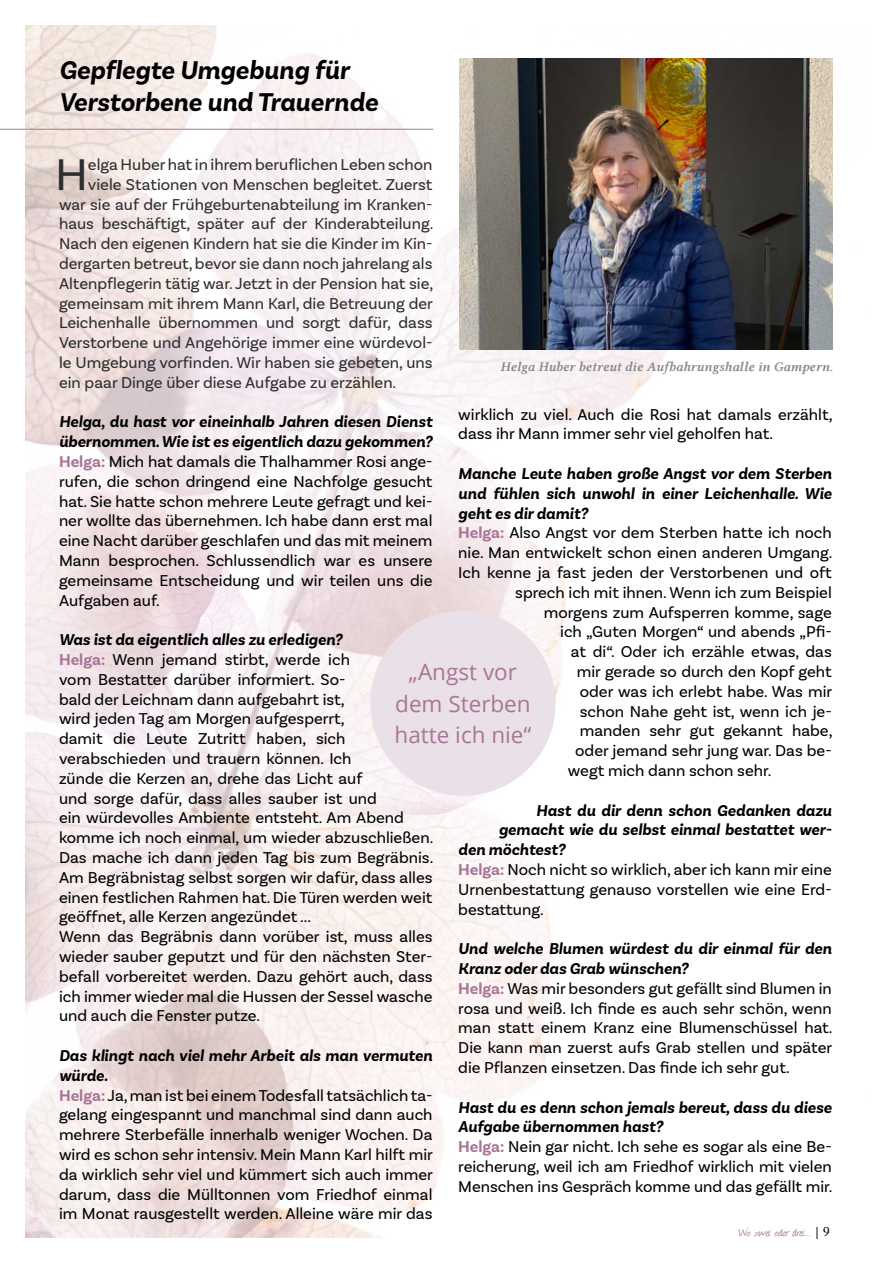
<style>
.page{position:relative;width:893px;height:1263px;background:#fff}
.page>*{position:absolute;margin:0;border:0;box-sizing:border-box;transform-origin:0 0}
.t1{font:46.5px "Basic Sans";color:#2d2d2f}
.t2{font:italic 700 27px/32.4px "Basic Sans";color:#000}
.t3{font:22.5px/31.5px "Open Sans";color:#a87597;text-align:center}
.t4{font:16.5px/19.8px "Basic Sans";color:#000}
.t5{font:16.5px "Basic Sans";color:#2d2d2f}
.t6{font:italic 700 16.5px "Basic Sans";color:#000}
.t7{font:15px "Journal";letter-spacing:-.02em;color:#a87597}
.t8{font:13.5px "Lin Libertine ZI";color:#87888a}
.s1{font-weight:700;font-style:italic}
.s2{font-weight:700;color:#a87597}
.s3{font-family:"Futura PT";font-size:12px;color:#000}
.s4{font-family:"Lin Libertine";color:#000}
</style>
<div class="page">
<img style="left:26px;top:26px;width:807px;height:1211px">
<hr style="left:0;top:129px;width:433px;height:1px;background:#a87597">
<img style="left:459px;top:58px;width:373px;height:292px">
<div style="left:370px;top:610px;width:186px;height:186px;background:#eae0e8;border-radius:50%"></div>
<h2 class="t2" style="left:59px;top:54px;width:321px">Gepflegte Umgebung für<br>Verstorbene und Trauernde</h2>
<h1 class="t1" style="left:55px;top:146px;width:34px">H</h1>
<p class="t5" style="left:88px;top:155px;width:346px">elga Huber hat in ihrem beruflichen Leben schon</p>
<p class="t5" style="left:88px;top:174px;width:346px">viele Stationen von Menschen begleitet. Zuerst</p>
<p class="t5" style="left:59px;top:194px;width:375px">war sie auf der Frühgeburtenabteilung im Kranken-</p>
<p class="t5" style="left:59px;top:214px;width:376px">haus beschäftigt, später auf der Kinderabteilung.</p>
<p class="t5" style="left:59px;top:234px;width:375px">Nach den eigenen Kindern hat sie die Kinder im Kin-</p>
<p class="t5" style="left:59px;top:254px;width:375px">dergarten betreut, bevor sie dann noch jahrelang als</p>
<p class="t5" style="left:59px;top:273px;width:376px">Altenpflegerin tätig war. Jetzt in der Pension hat sie,</p>
<p class="t5" style="left:59px;top:293px;width:375px">gemeinsam mit ihrem Mann Karl, die Betreuung der</p>
<p class="t5" style="left:59px;top:313px;width:375px">Leichenhalle übernommen und sorgt dafür, dass</p>
<p class="t5" style="left:59px;top:333px;width:375px">Verstorbene und Angehörige immer eine würdevol-</p>
<p class="t5" style="left:59px;top:353px;width:375px">le Umgebung vorfinden. Wir haben sie gebeten, uns</p>
<p class="t5" style="left:59px;top:372px;width:339px">ein paar Dinge über diese Aufgabe zu erzählen.</p>
<p class="t4" style="left:59px;top:412px;width:375px;text-align:justify"><span class="s1">Helga, du hast vor eineinhalb Jahren diesen Dienst übernommen. Wie ist es eigentlich dazu gekommen?<br></span><span class="s2">Helga:</span> Mich hat damals die Thalhammer Rosi ange&shy;rufen, die schon dringend eine Nachfolge gesucht hat. Sie hatte schon mehrere Leute gefragt und kei&shy;ner wollte das übernehmen. Ich habe dann erst mal eine Nacht darüber geschlafen und das mit meinem Mann besprochen. Schlussendlich war es unsere gemeinsame Entscheidung und wir teilen uns die Aufgaben auf.</p>
<p class="t4" style="left:59px;top:630px;width:376px"><span class="s1">Was ist da eigentlich alles zu erledigen?<br></span><span class="s2">Helga:</span> Wenn jemand stirbt, werde ich<br>vom Bestatter darüber informiert. So-<br>bald der Leichnam dann aufgebahrt ist,<br>wird jeden Tag am Morgen aufgesperrt,<br>damit die Leute Zutritt haben, sich verabschieden und trauern können. Ich<br>zünde die Kerzen an, drehe das Licht auf<br>und sorge dafür, dass alles sauber ist und<br>ein würdevolles Ambiente entsteht. Am Abend komme ich noch einmal, um wieder abzuschließen.<br>Das mache ich dann jeden Tag bis zum Begräbnis.<br>Am Begräbnistag selbst sorgen wir dafür, dass alles einen festlichen Rahmen hat. Die Türen werden weit geöffnet, alle Kerzen angezündet ...<br>Wenn das Begräbnis dann vorüber ist, muss alles wieder sauber geputzt und für den nächsten Ster&shy;befall vorbereitet werden. Dazu gehört auch, dass ich immer wieder mal die Hussen der Sessel wasche und auch die Fenster putze.</p>
<p class="t4" style="left:59px;top:1045px;width:375px"><span class="s1">Das klingt nach viel mehr Arbeit als man vermuten würde.<br></span><span class="s2">Helga:</span> Ja, man ist bei einem Todesfall tatsächlich ta&shy;gelang eingespannt und manchmal sind dann auch mehrere Sterbefälle innerhalb weniger Wochen. Da wird es schon sehr intensiv. Mein Mann Karl hilft mir da wirklich sehr viel und kümmert sich auch immer darum, dass die Mülltonnen vom Friedhof einmal im Monat rausgestellt werden. Alleine wäre mir das</p>
<p class="t8" style="left:500px;top:359px;width:334px">Helga Huber betreut die Aufbahrungshalle in Gampern.</p>
<p class="t4" style="left:458px;top:404px;width:376px">wirklich zu viel. Auch die Rosi hat damals erzählt, dass ihr Mann immer sehr viel geholfen hat.</p>
<p class="t6" style="left:458px;top:463px;width:375px">Manche Leute haben große Angst vor dem Sterben</p>
<p class="t6" style="left:458px;top:483px;width:375px">und fühlen sich unwohl in einer Leichenhalle. Wie</p>
<p class="t6" style="left:458px;top:503px;width:131px">geht es dir damit?</p>
<p class="t4" style="left:458px;top:523px;width:375px"><span class="s2">Helga:</span> Also Angst vor dem Sterben hatte ich noch</p>
<p class="t4" style="left:458px;top:543px;width:376px">nie. Man entwickelt schon einen anderen Umgang.</p>
<p class="t4" style="left:458px;top:562px;width:375px">Ich kenne ja fast jeden der Verstorbenen und oft</p>
<p class="t4" style="left:515px;top:582px;width:318px">sprech ich mit ihnen. Wenn ich zum Beispiel</p>
<p class="t4" style="left:544px;top:602px;width:290px">morgens zum Aufsperren komme, sage</p>
<p class="t4" style="left:560px;top:622px;width:273px">ich „Guten Morgen“ und abends „Pfi-</p>
<p class="t4" style="left:571px;top:642px;width:262px">at di“. Oder ich erzähle etwas, das</p>
<p class="t4" style="left:577px;top:661px;width:257px">mir gerade so durch den Kopf geht</p>
<p class="t4" style="left:580px;top:681px;width:254px">oder was ich erlebt habe. Was mir</p>
<p class="t4" style="left:580px;top:701px;width:254px">schon Nahe geht ist, wenn ich je-</p>
<p class="t4" style="left:580px;top:721px;width:254px">manden sehr gut gekannt habe,</p>
<p class="t4" style="left:575px;top:741px;width:258px">oder jemand sehr jung war. Das be-</p>
<p class="t4" style="left:568px;top:760px;width:205px">wegt mich dann schon sehr.</p>
<p class="t6" style="left:536px;top:800px;width:297px">Hast du dir denn schon Gedanken dazu</p>
<p class="t6" style="left:499px;top:820px;width:334px">gemacht wie du selbst einmal bestattet wer-</p>
<p class="t6" style="left:458px;top:840px;width:109px">den möchtest?</p>
<p class="t4" style="left:458px;top:859px;width:375px"><span class="s2">Helga:</span> Noch nicht so wirklich, aber ich kann mir eine</p>
<p class="t4" style="left:458px;top:879px;width:375px">Urnenbestattung genauso vorstellen wie eine Erd-</p>
<p class="t4" style="left:458px;top:899px;width:87px">bestattung.</p>
<p class="t4" style="left:458px;top:939px;width:376px"><span class="s1">Und welche Blumen würdest du dir einmal für den Kranz oder das Grab wünschen?<br></span><span class="s2">Helga:</span> Was mir besonders gut gefällt sind Blumen in rosa und weiß. Ich finde es auch sehr schön, wenn man statt einem Kranz eine Blumenschüssel hat.<br>Die kann man zuerst aufs Grab stellen und später die Pflanzen einsetzen. Das finde ich sehr gut.</p>
<p class="t4" style="left:458px;top:1097px;width:376px"><span class="s1">Hast du es denn schon jemals bereut, dass du diese Aufgabe übernommen hast?<br></span><span class="s2">Helga:</span> Nein gar nicht. Ich sehe es sogar als eine Be&shy;reicherung, weil ich am Friedhof wirklich mit vielen Menschen ins Gespräch komme und das gefällt mir.</p>
<h3 class="t3" style="left:395px;top:656px;width:138px">„Angst vor dem Sterben hatte ich nie“</h3>
<p class="t7" style="left:739px;top:1222px;width:93px">Wo zwei oder drei... <span class="s3">|</span> <span class="s4">9</span></p>
</div>
